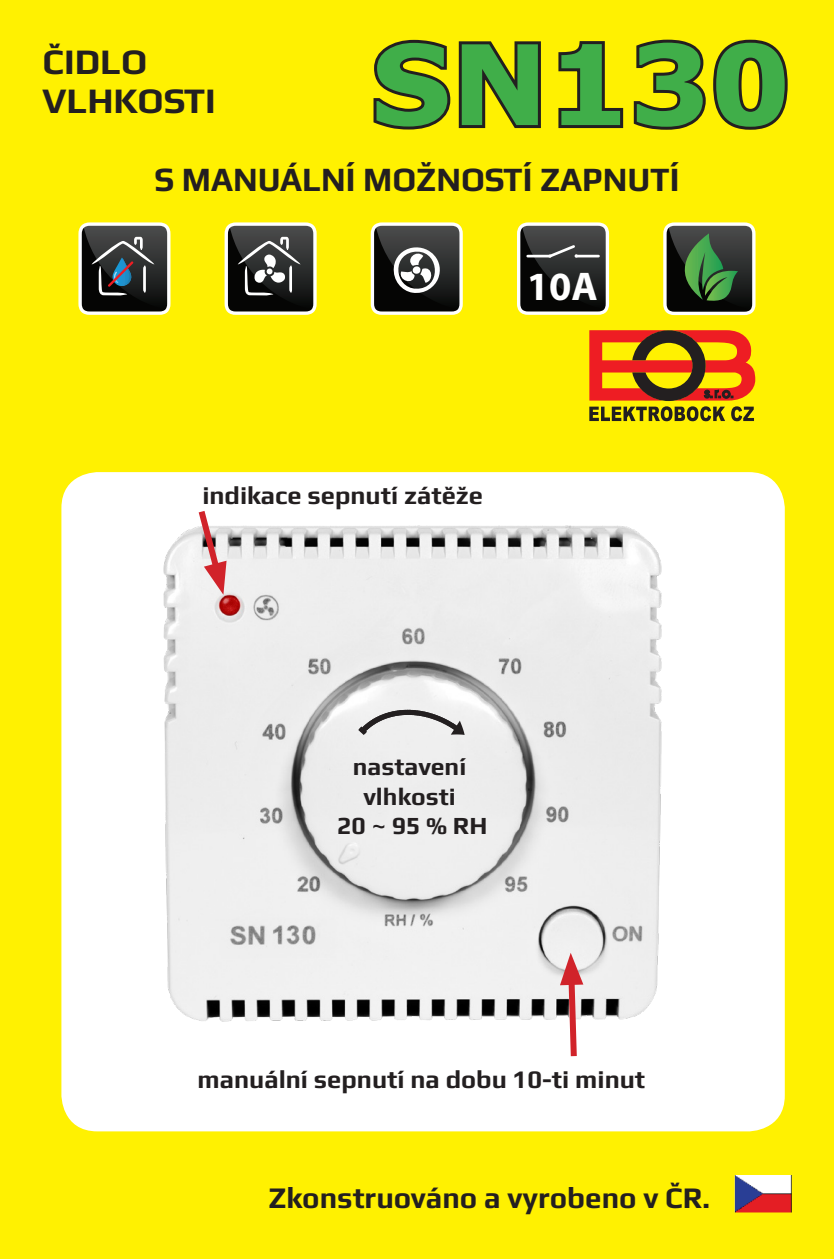
<style>
.page{position:relative;width:834px;height:1259px;background:#fff}
.page>*{position:absolute;margin:0;border:0;box-sizing:border-box;transform-origin:0 0}
.t1{font:700 111px "Tahoma";letter-spacing:.025em;color:#40ae49;scale:1.1 1}
.t2{font:700 40.2px "Myriad Pro";color:#fff}
.t3{font:700 36px "Play";color:#231f20}
.t4{font:700 34.2px "Play";color:#231f20;scale:.96 1}
.t5{font:700 30px "Play";color:#231f20}
.t6{font:700 25.5px "Play";color:#231f20}
.t7{font:700 24.6px "Play";color:#231f20}
</style>
<div class="page">
<div style="left:0;top:0;width:833px;height:1259px;background:#fff101"></div>
<svg style="left:373px;top:39px;width:168px;height:91px"></svg>
<svg style="left:558px;top:39px;width:230px;height:91px"></svg>
<svg style="left:589px;top:330px;width:166px;height:91px"></svg>
<img style="left:734px;top:1175px;width:57px;height:37px">
<div style="left:61px;top:472px;width:723px;height:659px;background:#fff;border-radius:36px"></div>
<img style="left:163px;top:525px;width:499px;height:497px">
<svg style="left:194px;top:511px;width:32px;height:84px"></svg>
<svg style="left:560px;top:952px;width:23px;height:105px"></svg>
<svg style="left:356px;top:708px;width:109px;height:35px"></svg>
<div style="left:518px;top:224px;width:89px;height:89px;background:#050504;border-radius:10px"></div>
<div style="left:517px;top:222px;width:92px;height:93px;border:3px solid #fff;border-radius:10px"></div>
<svg style="left:522px;top:224px;width:85px;height:86px"></svg>
<div style="left:664px;top:224px;width:89px;height:89px;background:#050504;border-radius:10px"></div>
<div style="left:663px;top:222px;width:92px;height:93px;border:3px solid #fff;border-radius:10px"></div>
<svg style="left:668px;top:224px;width:85px;height:86px"></svg>
<div style="left:80px;top:224px;width:89px;height:89px;background:#050504;border-radius:10px"></div>
<div style="left:78px;top:222px;width:92px;height:93px;border:3px solid #fff;border-radius:10px"></div>
<svg style="left:83px;top:224px;width:86px;height:86px"></svg>
<div style="left:226px;top:224px;width:89px;height:89px;background:#050504;border-radius:10px"></div>
<div style="left:224px;top:222px;width:92px;height:93px;border:3px solid #fff;border-radius:10px"></div>
<svg style="left:229px;top:224px;width:86px;height:86px"></svg>
<svg style="left:372px;top:224px;width:89px;height:89px"></svg>
<div style="left:370px;top:222px;width:92px;height:93px;border:3px solid #fff;border-radius:10px"></div>
<svg style="left:375px;top:224px;width:86px;height:86px;background:#484848"></svg>
<p class="t3" style="left:43px;top:40px;width:106px">ČIDLO</p>
<p class="t3" style="left:43px;top:79px;width:175px">VLHKOSTI</p>
<p class="t1" style="left:372px;top:7px;width:381px">SN130</p>
<p class="t4" style="left:154px;top:159px;width:548px">S MANUÁLNÍ MOŽNOSTÍ ZAPNUTÍ</p>
<p class="t2" style="left:526px;top:264px;width:72px">10A</p>
<p class="t6" style="left:202px;top:480px;width:282px">indikace sepnutí zátěže</p>
<p class="t7" style="left:353px;top:752px;width:115px">nastavení</p>
<p class="t7" style="left:363px;top:782px;width:94px">vlhkosti</p>
<p class="t7" style="left:337px;top:811px;width:152px">20 ~ 95 % RH</p>
<p class="t6" style="left:197px;top:1064px;width:449px">manuální sepnutí na dobu 10-ti minut</p>
<p class="t5" style="left:268px;top:1180px;width:443px">Zkonstruováno a vyrobeno v ČR.</p>
</div>
